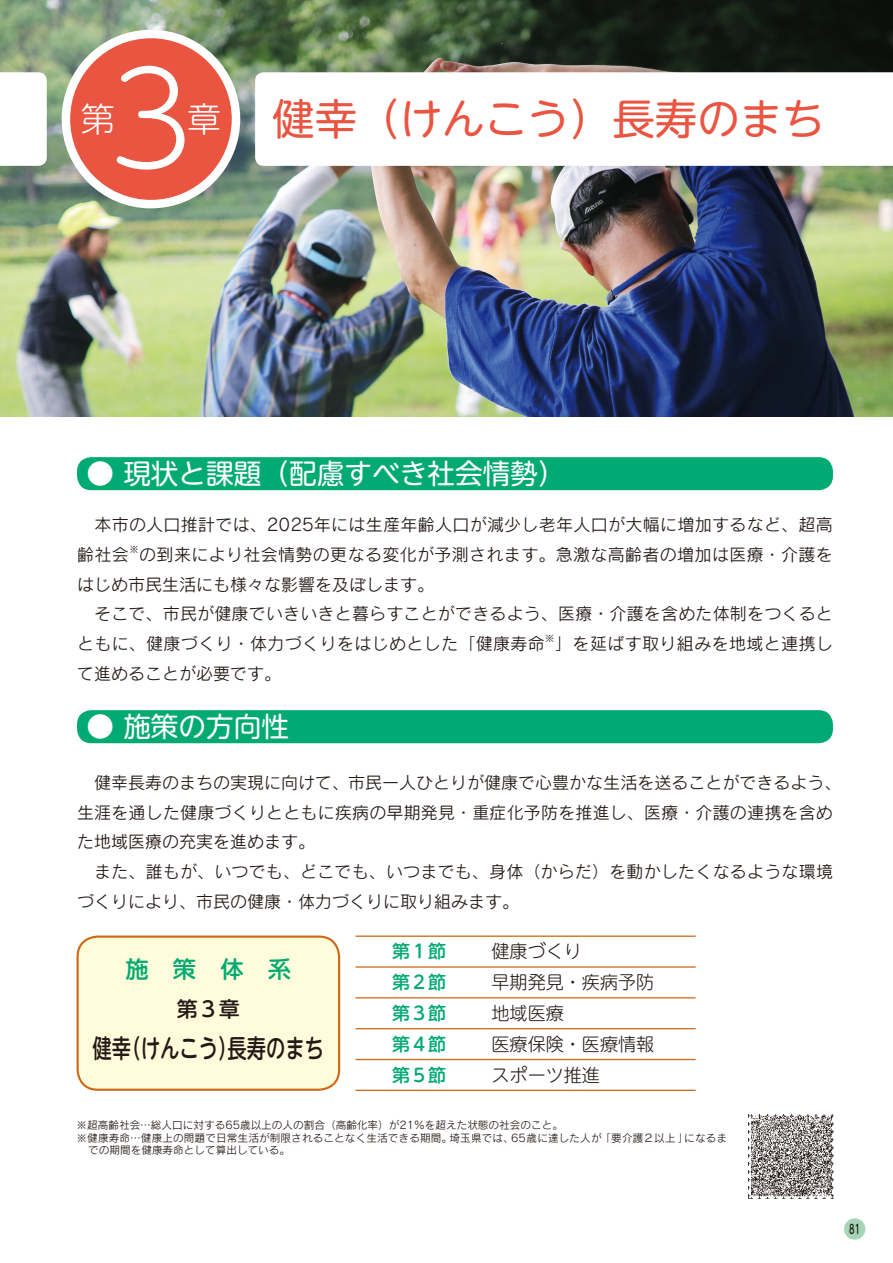
<style>
.page{position:relative;width:893px;height:1263px;background:#fff}
.page>*{position:absolute;margin:0;border:0;box-sizing:border-box;transform-origin:0 0}
.t1{font:300 127.5px "UD Shin M Go Pro";color:#fff}
.t2{font:42.45px "UD Shin M Go Pro";color:#ea5542}
.t3{font:300 34.05px "UD Shin M Go Pro";color:#fff}
.t4{font:27.6px "UD Shin M Go Pro";color:#fff}
.t5{font:500 25.65px "UD Shin M Go Pro";color:#231916;scale:.75 1}
.t6{font:500 23.4px "UD Shin M Go Pro";color:#00aa72}
.t7{font:500 21px "UD Shin M Go Pro";color:#231916}
.t8{font:300 18px "UD Shin M Go Pr 6";color:#231916}
.t9{font:500 18px "UD Shin M Go Pr 6";color:#00aa72}
.t10{font:16.95px/29.7px "Rodin Pro M";letter-spacing:.01em;color:#231916}
.t11{font:500 12.75px "UD Shin M Go Pr 6";color:#231916;scale:.65 1}
.t12{font:10.65px "Rodin Pro M";color:#231916}
.t13{font:9.9px "Rodin Pro M";color:#231916}
</style>
<div class="page">
<img style="left:0;top:0;width:893px;height:417px">
<div style="left:62px;top:30px;width:178px;height:178px;background:#fff;border-radius:50%"></div>
<div style="left:70px;top:38px;width:162px;height:162px;background:#ea5542;border-radius:50%"></div>
<div style="left:78px;top:936px;width:261px;height:154px;background:#fffcdb;border-radius:20px"></div>
<div style="left:77px;top:935px;width:263px;height:156px;border:2px solid #cd6816;border-radius:20px"></div>
<svg style="left:255px;top:72px;width:638px;height:94px"></svg>
<svg style="left:0;top:72px;width:47px;height:94px"></svg>
<div style="left:77px;top:457px;width:756px;height:33px;background:#00aa72;border-radius:14px"></div>
<div style="left:77px;top:710px;width:756px;height:33px;background:#00aa72;border-radius:14px"></div>
<hr style="left:355px;top:935px;width:128px;height:2px;background:#cd6816">
<hr style="left:483px;top:935px;width:213px;height:2px;background:#cd6816">
<hr style="left:355px;top:966px;width:128px;height:2px;background:#cd6816">
<hr style="left:483px;top:966px;width:213px;height:2px;background:#cd6816">
<hr style="left:355px;top:997px;width:128px;height:1px;background:#cd6816">
<hr style="left:483px;top:997px;width:213px;height:1px;background:#cd6816">
<hr style="left:355px;top:1028px;width:128px;height:1px;background:#cd6816">
<hr style="left:483px;top:1028px;width:213px;height:1px;background:#cd6816">
<hr style="left:355px;top:1059px;width:128px;height:1px;background:#cd6816">
<hr style="left:483px;top:1059px;width:213px;height:1px;background:#cd6816">
<hr style="left:355px;top:1090px;width:128px;height:1px;background:#cd6816">
<hr style="left:483px;top:1090px;width:213px;height:1px;background:#cd6816">
<div style="left:844px;top:1218px;width:21px;height:21px;background:#a5d5b7;border-radius:50%"></div>
<img style="left:749px;top:1114px;width:84px;height:85px">
<h1 class="t1" style="left:109px;top:16px;width:86px">3</h1>
<h3 class="t3" style="left:81px;top:92px;width:36px">第</h3>
<h2 class="t2" style="left:272px;top:85px;width:554px">健幸（けんこう）長寿のまち</h2>
<h3 class="t3" style="left:187px;top:92px;width:36px">章</h3>
<h3 class="t4" style="left:86px;top:451px;width:481px">● 現状と課題（配慮すべき社会情勢）</h3>
<p class="t10" style="left:77px;top:509px;width:757px">　本市の人口推計では、2025年には生産年齢人口が減少し老年人口が大幅に増加するなど、超高齢社会</p>
<p class="t13" style="left:129px;top:542px;width:11px">※</p>
<p class="t10" style="left:77px;top:539px;width:757px;text-indent:62px">の到来により社会情勢の更なる変化が予測されます。急激な高齢者の増加は医療・介護をはじめ市民生活にも様々な影響を及ぼします。<br>　そこで、市民が健康でいきいきと暮らすことができるよう、医療・介護を含めた体制をつくるとともに、健康づくり・体力づくりをはじめとした「健康寿命</p>
<p class="t13" style="left:545px;top:632px;width:11px">※</p>
<p class="t10" style="left:555px;top:628px;width:279px">」を延ばす取り組みを地域と連携し</p>
<p class="t10" style="left:77px;top:658px;width:206px">て進めることが必要です。</p>
<h3 class="t4" style="left:86px;top:704px;width:204px">● 施策の方向性</h3>
<p class="t10" style="left:77px;top:767px;width:766px">　健幸長寿のまちの実現に向けて、市民一人ひとりが健康で心豊かな生活を送ることができるよう、生涯を通した健康づくりとともに疾病の早期発見・重症化予防を推進し、医療・介護の連携を含めた地域医療の充実を進めます。<br>　また、誰もが、いつでも、どこでも、いつまでも、身体（からだ）を動かしたくなるような環境づくりにより、市民の健康・体力づくりに取り組みます。</p>
<h3 class="t6" style="left:125px;top:950px;width:191px">施策体系　</h3>
<p class="t7" style="left:177px;top:992px;width:65px">第３章</p>
<h3 class="t5" style="left:93px;top:1028px;width:310px">健幸（けんこう）長寿のまち</h3>
<p class="t9" style="left:392px;top:936px;width:56px">第１節</p>
<p class="t8" style="left:492px;top:937px;width:92px">健康づくり</p>
<p class="t9" style="left:392px;top:967px;width:56px">第２節</p>
<p class="t8" style="left:492px;top:968px;width:164px">早期発見・疾病予防</p>
<p class="t9" style="left:392px;top:998px;width:56px">第３節</p>
<p class="t8" style="left:492px;top:999px;width:74px">地域医療</p>
<p class="t9" style="left:392px;top:1029px;width:56px">第４節</p>
<p class="t8" style="left:492px;top:1029px;width:164px">医療保険・医療情報</p>
<p class="t9" style="left:392px;top:1060px;width:56px">第５節</p>
<p class="t8" style="left:492px;top:1060px;width:110px">スポーツ推進</p>
<p class="t12" style="left:77px;top:1118px;width:488px">※超高齢社会…総人口に対する65歳以上の人の割合（高齢化率）が21％を超えた状態の社会のこと。</p>
<p class="t12" style="left:77px;top:1130px;width:652px">※健康寿命…健康上の問題で日常生活が制限されることなく生活できる期間。埼玉県では、65歳に達した人が「要介護２以上」になるま</p>
<p class="t12" style="left:88px;top:1143px;width:203px">での期間を健康寿命として算出している。</p>
<p class="t11" style="left:849px;top:1218px;width:18px">81</p>
</div>
